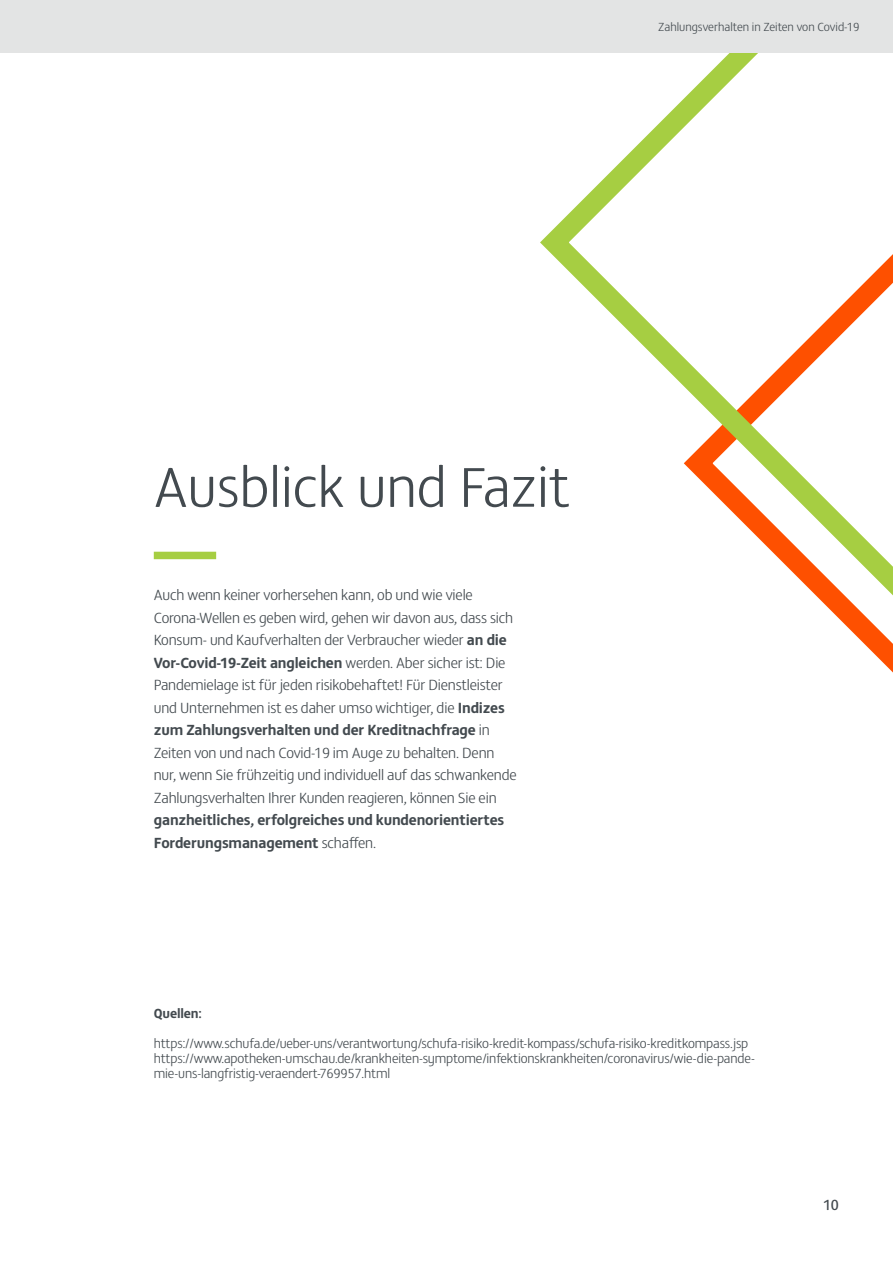
<style>
.page{position:relative;width:893px;height:1263px;background:#fff}
.page>*{position:absolute;margin:0;border:0;box-sizing:border-box;transform-origin:0 0}
.t1{font:300 57px "FS Matthew";color:#434a4f}
.t2{font:300 15px/22.5px "FS Matthew";letter-spacing:-.01em;color:#434a4f}
.t3{font:700 15px/22.5px "FS Matthew";letter-spacing:-.01em;color:#434a4f}
.t4{font:15px "FS Matthew";color:#434a4f}
.t5{font:300 13.5px/15px "FS Matthew";letter-spacing:-.01em;color:#434a4f}
.t6{font:700 13.5px "FS Matthew";letter-spacing:-.01em;color:#434a4f}
.t7{font:300 12px "FS Matthew";color:#434a4f}
.s1{font-weight:700}
.s2{font-weight:300}
</style>
<div class="page">
<div style="left:154px;top:552px;width:62px;height:7px;background:#a6ce42"></div>
<svg style="left:526px;top:52px;width:367px;height:621px"></svg>
<div style="left:0;top:0;width:893px;height:52px;background:#e3e4e4"></div>
<p class="t7" style="left:658px;top:18px;width:203px">Zahlungsverhalten in Zeiten von Covid-19</p>
<h1 class="t1" style="left:154px;top:445px;width:418px">Ausblick und Fazit</h1>
<p class="t2" style="left:154px;top:583px;width:364px">Auch wenn keiner vorhersehen kann, ob und wie viele Corona-Wellen es geben wird, gehen wir davon aus, dass sich Konsum- und Kaufverhalten der Verbraucher wieder <span class="s1">an die Vor-Covid-19-Zeit angleichen</span> werden. Aber sicher ist: Die Pandemielage ist für jeden risikobehaftet! Für Dienstleister und Unternehmen ist es daher umso wichtiger, die <span class="s1">Indizes zum Zahlungsverhalten und der Kreditnachfrage</span> in Zeiten von und nach Covid-19 im Auge zu behalten. Denn nur, wenn Sie frühzeitig und individuell auf das schwankende Zahlungsverhalten Ihrer Kunden reagieren, können Sie ein</p>
<p class="t3" style="left:154px;top:808px;width:352px">ganzheitliches, erfolgreiches und kundenorientiertes<br>Forderungsmanagement <span class="s2">schaffen.</span></p>
<p class="t6" style="left:154px;top:1003px;width:50px">Quellen:</p>
<p class="t5" style="left:154px;top:1035px;width:603px">https://www.schufa.de/ueber-uns/verantwortung/schufa-risiko-kredit-kompass/schufa-risiko-kreditkompass.jsp https://www.apotheken-umschau.de/krankheiten-symptome/infektionskrankheiten/coronavirus/wie-die-pande&shy;mie-uns-langfristig-veraendert-769957.html</p>
<p class="t4" style="left:823px;top:1193px;width:18px">10</p>
</div>
